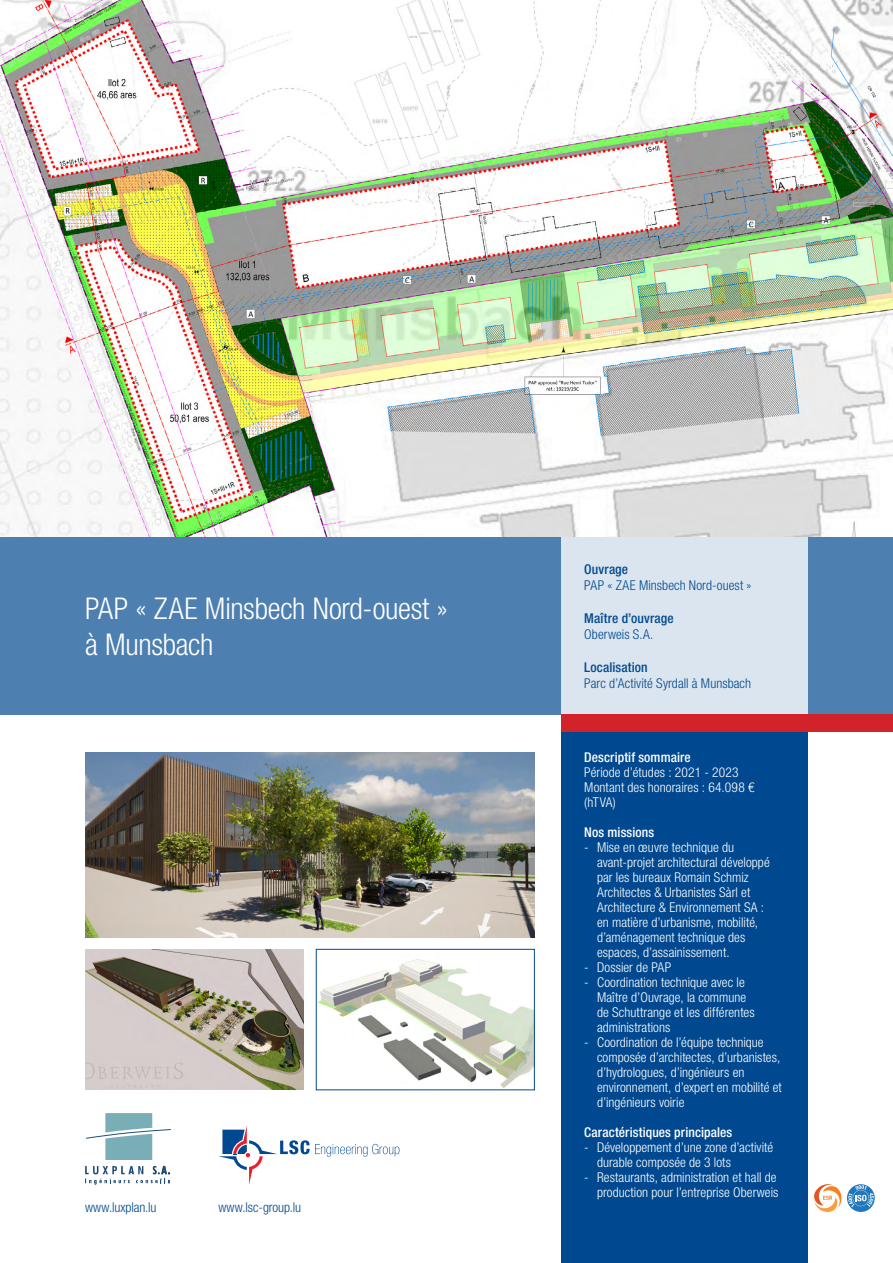
<style>
.page{position:relative;width:893px;height:1263px;background:#fff}
.page>*{position:absolute;margin:0;border:0;box-sizing:border-box;transform-origin:0 0}
.t1{font:300 condensed 30px/36px "Helvetica Neue LT Pro";letter-spacing:-.01em;color:#fff}
.t2{font:300 condensed 13.5px/15px "Helvetica Neue LT Pro";letter-spacing:.005em;color:#fff}
.t3{font:300 condensed 13.5px "Helvetica Neue LT Pro";letter-spacing:.005em;color:#004990}
.t4{font:500 condensed 13.5px "Helvetica Neue LT Pro";letter-spacing:.01em;color:#fff}
.t5{font:500 condensed 13.5px "Helvetica Neue LT Pro";letter-spacing:.01em;color:#004990}
</style>
<div class="page">
<div style="left:561px;top:731px;width:247px;height:532px;background:#004990"></div>
<svg style="left:86px;top:1113px;width:85px;height:47px"></svg>
<svg style="left:85px;top:1166px;width:85px;height:19px"></svg>
<svg style="left:218px;top:1126px;width:181px;height:59px"></svg>
<svg style="left:814px;top:1184px;width:60px;height:28px"></svg>
<img style="left:0;top:0;width:893px;height:537px">
<div style="left:0;top:537px;width:893px;height:177px;background:#4d7fb1"></div>
<div style="left:561px;top:537px;width:247px;height:177px;background:#dbe5ef"></div>
<div style="left:561px;top:714px;width:332px;height:17px;background:#d2232a"></div>
<img style="left:85px;top:752px;width:449px;height:185px">
<img style="left:85px;top:949px;width:218px;height:141px">
<img style="left:318px;top:959px;width:214px;height:129px">
<div style="left:316px;top:949px;width:218px;height:141px;border:1px solid #004990"></div>
<h1 class="t1" style="left:85px;top:590px;width:364px">PAP « ZAE Minsbech Nord-ouest » à Munsbach</h1>
<p class="t3" style="left:85px;top:1199px;width:73px">www.luxplan.lu</p>
<p class="t3" style="left:218px;top:1199px;width:84px">www.lsc-group.lu</p>
<p class="t5" style="left:584px;top:561px;width:45px">Ouvrage</p>
<p class="t3" style="left:584px;top:578px;width:169px">PAP « ZAE Minsbech Nord-ouest »</p>
<p class="t5" style="left:584px;top:610px;width:91px">Maître d’ouvrage</p>
<p class="t3" style="left:584px;top:627px;width:71px">Oberweis S.A.</p>
<p class="t5" style="left:584px;top:659px;width:65px">Localisation</p>
<p class="t3" style="left:584px;top:675px;width:168px">Parc d’Activité Syrdall à Munsbach</p>
<p class="t4" style="left:584px;top:749px;width:108px">Descriptif sommaire</p>
<p class="t2" style="left:584px;top:764px;width:172px">Période d’études : 2021 - 2023<br>Montant des honoraires : 64.098 € (hTVA)</p>
<p class="t4" style="left:584px;top:824px;width:72px">Nos missions</p>
<p class="t2" style="left:597px;top:839px;width:174px;text-indent:-13px">- Mise en œuvre technique du avant-projet architectural développé par les bureaux Romain Schmiz<br>Architectes &amp; Urbanistes Sàrl et<br>Architecture &amp; Environnement SA : en matière d’urbanisme, mobilité, d’aménagement technique des espaces, d’assainissement.</p>
<p class="t2" style="left:584px;top:959px;width:89px">- Dossier de PAP</p>
<p class="t2" style="left:597px;top:974px;width:159px;text-indent:-13px">- Coordination technique avec le<br>Maître d’Ouvrage, la commune de Schuttrange et les différentes administrations</p>
<p class="t2" style="left:597px;top:1034px;width:186px;text-indent:-13px">- Coordination de l’équipe technique composée d’architectes, d’urbanistes, d’hydrologues, d’ingénieurs en environnement, d’expert en mobilité et d’ingénieurs voirie</p>
<p class="t4" style="left:584px;top:1124px;width:150px">Caractéristiques principales</p>
<p class="t2" style="left:597px;top:1139px;width:178px;text-indent:-13px">- Développement d’une zone d’activité durable composée de 3 lots</p>
<p class="t2" style="left:584px;top:1169px;width:196px;text-align:right">- Restaurants, administration et hall de production pour l’entreprise Oberweis</p>
</div>
